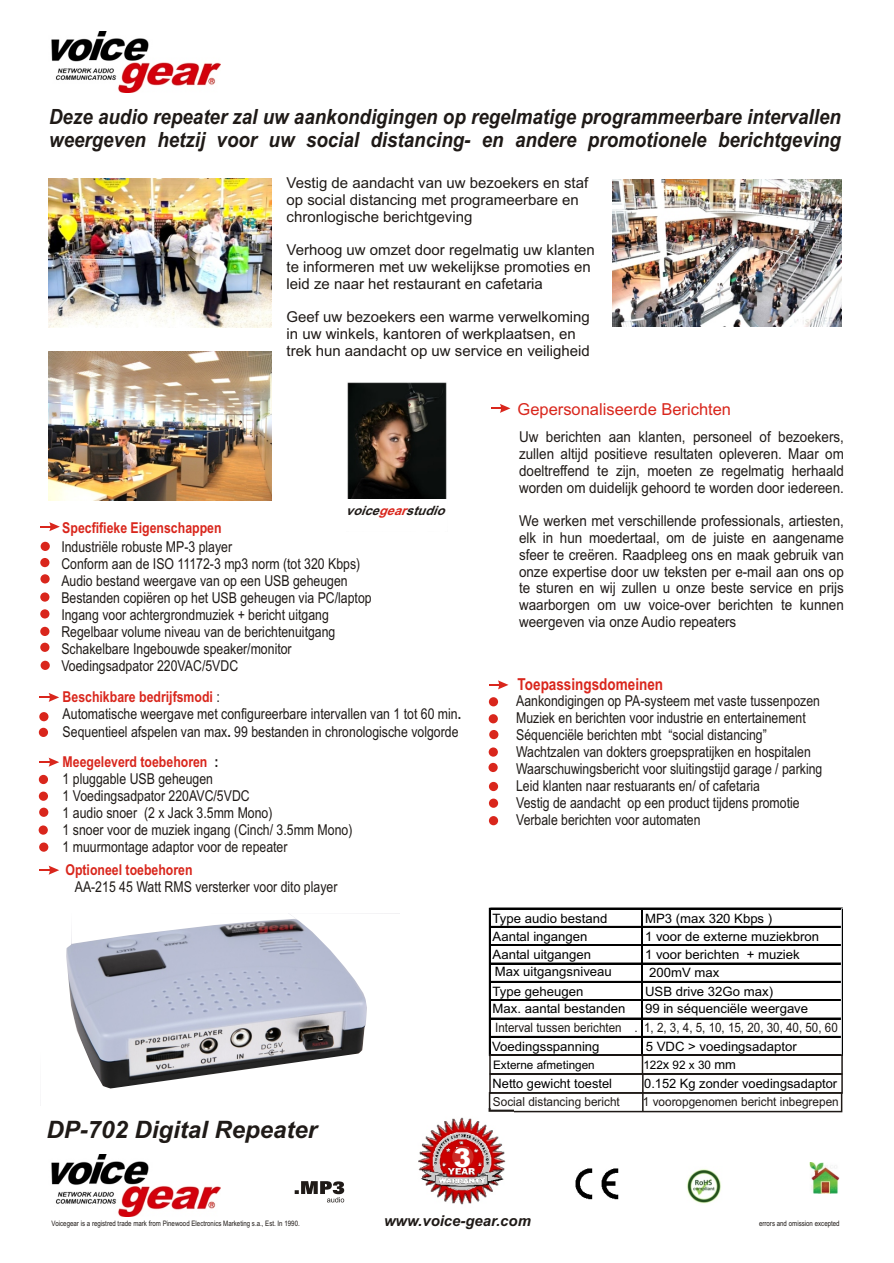
<style>
.page{position:relative;width:894px;height:1263px;background:#fff}
.page>*{position:absolute;margin:0;border:0;box-sizing:border-box;transform-origin:0 0}
.t1{font:900 25.95px "Arial";color:#fff}
.t2{font:italic 700 24px "Arial";color:#1f1a17}
.t3{font:italic 700 21px/23.4px "Arial";color:#1f1a17;scale:.89 1}
.t4{font:16.5px "Arial";color:#d9261c}
.t5{font:700 16.5px "Arial Narrow";color:#d9261c}
.t6{font:15px/17px "Arial Narrow";color:#1f1a17}
.t7{font:15px/16.8px "Arial";color:#1f1a17;text-align:justify;scale:.9 1}
.t8{font:15px/16.8px "Arial";color:#1f1a17}
.t9{font:700 15px "Arial Narrow";color:#d9261c}
.t10{font:italic 700 15px "Arial";color:#1f1a17}
.t11{font:12.9px "Arial";color:#000}
.t12{font:12.9px "Arial";color:#1f1a17;scale:.9 1}
.t13{font:italic 700 12.9px "Arial";color:#1f1a17}
.t14{font:12.45px "Arial";color:#1f1a17;scale:.95 1}
.t15{font:11.7px "Arial";color:#000}
.t16{font:7.5px "Arial Narrow";color:#1f1a17}
.s1{color:#d9261c}
.s2{font-weight:700;color:#d9261c}
.s3{font-weight:700}
.s4{font-size:12.9px}
</style>
<div class="page">
<img style="left:687px;top:1169px;width:34px;height:35px">
<img style="left:575px;top:1168px;width:44px;height:32px">
<img style="left:51px;top:1155px;width:170px;height:61px">
<img style="left:809px;top:1163px;width:31px;height:31px">
<img style="left:51px;top:31px;width:170px;height:62px">
<svg style="left:295px;top:1181px;width:49px;height:21px"></svg>
<div style="left:41px;top:542px;width:9px;height:9px;background:#d9261c;border-radius:50%"></div>
<div style="left:40px;top:558px;width:9px;height:9px;background:#d9261c;border-radius:50%"></div>
<div style="left:40px;top:574px;width:10px;height:9px;background:#d9261c;border-radius:50%"></div>
<div style="left:40px;top:592px;width:9px;height:10px;background:#d9261c;border-radius:50%"></div>
<div style="left:40px;top:609px;width:9px;height:10px;background:#d9261c;border-radius:50%"></div>
<div style="left:40px;top:627px;width:9px;height:9px;background:#d9261c;border-radius:50%"></div>
<div style="left:40px;top:643px;width:9px;height:9px;background:#d9261c;border-radius:50%"></div>
<svg style="left:40px;top:522px;width:20px;height:9px"></svg>
<div style="left:39px;top:712px;width:10px;height:9px;background:#d9261c;border-radius:50%"></div>
<div style="left:39px;top:728px;width:9px;height:9px;background:#d9261c;border-radius:50%"></div>
<svg style="left:40px;top:693px;width:19px;height:9px"></svg>
<img style="left:612px;top:180px;width:230px;height:147px">
<img style="left:49px;top:351px;width:223px;height:149px">
<img style="left:48px;top:179px;width:224px;height:148px">
<svg style="left:491px;top:404px;width:19px;height:9px"></svg>
<svg style="left:40px;top:913px;width:360px;height:193px"></svg>
<svg style="left:71px;top:913px;width:225px;height:31px"></svg>
<svg style="left:489px;top:680px;width:20px;height:9px"></svg>
<div style="left:489px;top:697px;width:9px;height:9px;background:#d9261c;border-radius:50%"></div>
<div style="left:489px;top:714px;width:9px;height:9px;background:#d9261c;border-radius:50%"></div>
<div style="left:489px;top:730px;width:9px;height:9px;background:#d9261c;border-radius:50%"></div>
<div style="left:489px;top:747px;width:9px;height:10px;background:#d9261c;border-radius:50%"></div>
<div style="left:489px;top:763px;width:9px;height:9px;background:#d9261c;border-radius:50%"></div>
<div style="left:489px;top:782px;width:9px;height:9px;background:#d9261c;border-radius:50%"></div>
<div style="left:489px;top:799px;width:9px;height:9px;background:#d9261c;border-radius:50%"></div>
<svg style="left:40px;top:758px;width:19px;height:9px"></svg>
<div style="left:39px;top:775px;width:9px;height:9px;background:#d9261c;border-radius:50%"></div>
<div style="left:39px;top:792px;width:9px;height:9px;background:#d9261c;border-radius:50%"></div>
<div style="left:39px;top:808px;width:9px;height:9px;background:#d9261c;border-radius:50%"></div>
<div style="left:39px;top:825px;width:9px;height:10px;background:#d9261c;border-radius:50%"></div>
<div style="left:39px;top:843px;width:9px;height:9px;background:#d9261c;border-radius:50%"></div>
<div style="left:41px;top:661px;width:9px;height:9px;background:#d9261c;border-radius:50%"></div>
<hr style="left:490px;top:908px;width:353px;height:1px;background:#000">
<hr style="left:490px;top:926px;width:353px;height:1px;background:#000">
<hr style="left:490px;top:945px;width:353px;height:1px;background:#000">
<hr style="left:490px;top:944px;width:353px;height:1px;background:#000">
<hr style="left:490px;top:963px;width:353px;height:1px;background:#000">
<hr style="left:490px;top:981px;width:353px;height:1px;background:#000">
<hr style="left:490px;top:1000px;width:353px;height:1px;background:#000">
<hr style="left:490px;top:999px;width:353px;height:1px;background:#000">
<hr style="left:490px;top:1018px;width:353px;height:1px;background:#000">
<hr style="left:490px;top:1036px;width:353px;height:1px;background:#000">
<hr style="left:489px;top:908px;width:1px;height:148px;background:#000">
<hr style="left:642px;top:909px;width:1px;height:147px;background:#000">
<hr style="left:841px;top:909px;width:2px;height:147px;background:#000">
<hr style="left:841px;top:909px;width:1px;height:147px;background:#d9dbde">
<div style="left:489px;top:1054px;width:354px;height:21px;border:2px solid #1f1a17"></div>
<svg style="left:642px;top:1055px;width:1px;height:18px"></svg>
<div style="left:489px;top:1074px;width:354px;height:20px;border:2px solid #1f1a17"></div>
<hr style="left:642px;top:1075px;width:2px;height:36px;background:#1f1a17">
<div style="left:489px;top:1092px;width:353px;height:20px;border:2px solid #1f1a17"></div>
<svg style="left:40px;top:866px;width:19px;height:9px"></svg>
<img style="left:418px;top:1109px;width:96px;height:96px">
<div style="left:452px;top:1146px;width:22px;height:21px;background:#cc2b26;border-radius:50%"></div>
<div style="left:489px;top:816px;width:9px;height:9px;background:#d9261c;border-radius:50%"></div>
<img style="left:347px;top:382px;width:100px;height:117px">
<h3 class="t3" style="left:49px;top:107px;width:891px">Deze audio repeater zal uw aankondigingen op regelmatige programmeerbare intervallen weergeven hetzij voor uw social distancing- en andere promotionele berichtgeving</h3>
<p class="t8" style="left:287px;top:176px;width:303px">Vestig de aandacht van uw bezoekers en staf op social distancing met programeerbare en chronlogische berichtgeving</p>
<p class="t8" style="left:287px;top:243px;width:310px">Verhoog uw omzet door regelmatig uw klanten te informeren met uw wekelijkse promoties en leid ze naar het restaurant en cafetaria</p>
<p class="t8" style="left:287px;top:310px;width:305px">Geef uw bezoekers een warme verwelkoming in uw winkels, kantoren of werkplaatsen, en trek hun aandacht op uw service en veiligheid</p>
<p class="t9" style="left:62px;top:522px;width:161px">Specfifieke Eigenschappen</p>
<p class="t13" style="left:346px;top:506px;width:105px">voice<span class="s1">gear</span>studio</p>
<p class="t6" style="left:61px;top:539px;width:312px">Industriële robuste MP-3 player<br>Conform aan de ISO 11172-3 mp3 norm (tot 320 Kbps)<br>Audio bestand weergave van op een USB geheugen Bestanden copiëren op het USB geheugen via PC/laptop Ingang voor achtergrondmuziek + bericht uitgang Regelbaar volume niveau van de berichtenuitgang Schakelbare Ingebouwde speaker/monitor Voedingsadpator 220VAC/5VDC</p>
<p class="t6" style="left:63px;top:690px;width:400px"><span class="s2">Beschikbare bedrijfsmodi</span> :<br>Automatische weergave met configureerbare intervallen van 1 tot 60 min<span class="s3">.<br></span>Sequentieel afspelen van max<span class="s3">.</span> 99 bestanden in chronologische volgorde</p>
<p class="t6" style="left:63px;top:755px;width:291px"><span class="s2">Meegeleverd toebehoren</span> <span class="s3">:<br></span>1 pluggable USB geheugen<br>1 Voedingsadpator 220AVC/5VDC<br>1 audio snoer (2 x Jack 3.5mm Mono)<br>1 snoer voor de muziek ingang (Cinch/ 3.5mm Mono)<br>1 muurmontage adaptor voor de repeater</p>
<p class="t9" style="left:65px;top:864px;width:129px">Optioneel toebehoren</p>
<p class="t6" style="left:75px;top:880px;width:264px">AA-215 45 Watt RMS versterker voor dito player</p>
<h2 class="t2" style="left:46px;top:1120px;width:272px">DP-702 Digital Repeater</h2>
<h1 class="t1" style="left:454px;top:1148px;width:19px">3</h1>
<p class="t4" style="left:518px;top:403px;width:215px">Gepersonaliseerde Berichten</p>
<p class="t7" style="left:519px;top:430px;width:363px">Uw berichten aan klanten, personeel of bezoekers, zullen altijd positieve resultaten opleveren. Maar om doeltreffend te zijn, moeten ze regelmatig herhaald worden om duidelijk gehoord te worden door iedereen.</p>
<p class="t7" style="left:519px;top:514px;width:363px">We werken met verschillende professionals, artiesten, elk in hun moedertaal, om de juiste en aangename sfeer te creëren. Raadpleeg ons en maak gebruik van onze expertise door uw teksten per e-mail aan ons op te sturen en wij zullen u onze beste service en prijs waarborgen om uw voice-over berichten te kunnen weergeven via onze Audio repeaters</p>
<p class="t5" style="left:518px;top:678px;width:147px">Toepassingsdomeinen</p>
<p class="t6" style="left:516px;top:694px;width:308px">Aankondigingen op PA-systeem met vaste tussenpozen Muziek en berichten voor industrie en entertainement Séquenciële berichten mbt “social distancing” Wachtzalen van dokters groepspratijken en hospitalen Waarschuwingsbericht voor sluitingstijd garage / parking Leid klanten naar restuarants en/ of cafetaria<br>Vestig de aandacht op een product tijdens promotie Verbale berichten voor automaten</p>
<p class="t11" style="left:493px;top:914px;width:116px">Type audio bestand</p>
<p class="t11" style="left:645px;top:914px;width:129px">MP3 (max 320 Kbps )</p>
<p class="t11" style="left:493px;top:932px;width:96px">Aantal ingangen</p>
<p class="t11" style="left:645px;top:932px;width:176px">1 voor de externe muziekbron</p>
<p class="t11" style="left:493px;top:949px;width:100px">Aantal uitgangen</p>
<p class="t11" style="left:645px;top:949px;width:156px">1 voor berichten + muziek</p>
<p class="t11" style="left:495px;top:967px;width:119px">Max uitgangsniveau</p>
<p class="t11" style="left:649px;top:968px;width:72px">200mV max</p>
<p class="t11" style="left:493px;top:987px;width:92px">Type geheugen</p>
<p class="t11" style="left:645px;top:987px;width:130px">USB drive 32Go max)</p>
<p class="t11" style="left:493px;top:1004px;width:134px">Max. aantal bestanden</p>
<p class="t11" style="left:645px;top:1004px;width:165px">99 in séquenciële weergave</p>
<p class="t12" style="left:495px;top:1023px;width:382px">Interval tussen berichten . 1, 2, 3, 4, 5, 10, 15, 20, 30, 40, 50, 60</p>
<p class="t11" style="left:492px;top:1041px;width:109px">Voedingsspanning</p>
<p class="t11" style="left:646px;top:1041px;width:153px">5 VDC &gt; voedingsadaptor</p>
<p class="t15" style="left:493px;top:1060px;width:103px">Externe afmetingen</p>
<p class="t15" style="left:643px;top:1060px;width:94px">122<span class="s4">x</span> 92 x 30 <span class="s4">mm</span></p>
<p class="t11" style="left:493px;top:1079px;width:121px">Netto gewicht toestel</p>
<p class="t11" style="left:644px;top:1079px;width:195px">0.152 Kg zonder voedingsadaptor</p>
<p class="t14" style="left:493px;top:1097px;width:135px">Social distancing bericht</p>
<p class="t14" style="left:643px;top:1097px;width:208px">1 vooropgenomen bericht inbegrepen</p>
<p class="t16" style="left:52px;top:1220px;width:250px">Voicegear is a registred trade mark from Pinewood Electronics Marketing s.a., Est. In 1990.</p>
<p class="t10" style="left:384px;top:1215px;width:148px">www.voice-gear.com</p>
<p class="t16" style="left:759px;top:1220px;width:82px">errors and omission excepted</p>
</div>
